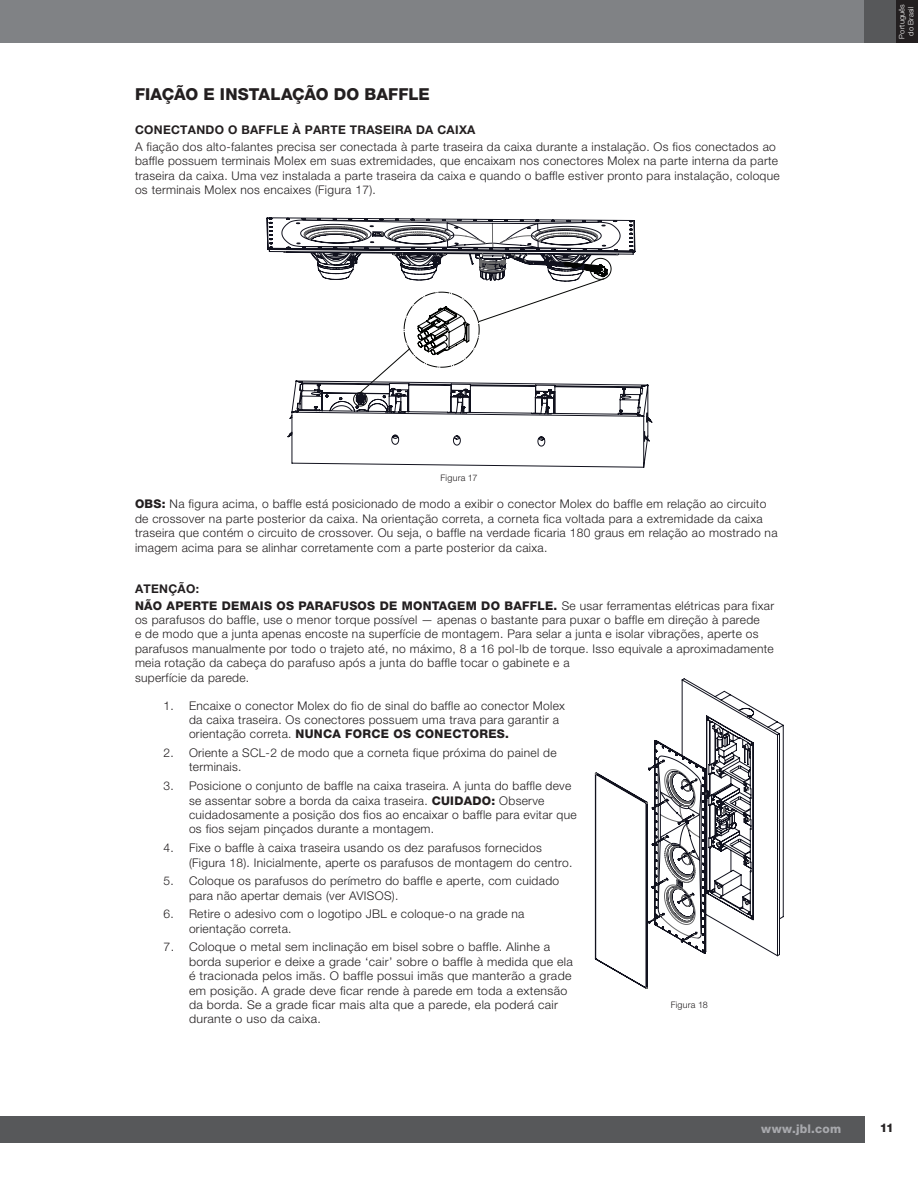
<style>
.page{position:relative;width:918px;height:1188px;background:#fff}
.page>*{position:absolute;margin:0;border:0;box-sizing:border-box;transform-origin:0 0}
.t1{font:800 16.5px "Helvetica Neue LT Pro";letter-spacing:-.01em;color:#231f20}
.t2{font:300 12px/14.4px "Helvetica Neue LT Pro";letter-spacing:.025em;color:#231f20}
.t3{font:800 12px/16.5px "Helvetica Neue LT Pro";letter-spacing:.025em;color:#231f20}
.t4{font:700 12px "Helvetica Neue LT Pro";letter-spacing:.025em;color:#231f20}
.t5{font:800 12px "Helvetica Neue LT Pro";letter-spacing:.02em;color:#a8a9ad}
.t6{font:800 12px "Helvetica Neue LT Pro";color:#262324}
.t7{font:300 9px "Helvetica Neue LT Pro";letter-spacing:.02em;color:#231f20}
.t8{font:300 7.5px/9px "Helvetica Neue LT Pro";letter-spacing:.025em;color:#fff;text-align:center}
.s1{font-weight:800}
.s2{font-weight:700}
.s3{font-weight:300}
</style>
<div class="page">
<div style="left:0;top:1116px;width:864px;height:27px;background:#57585a"></div>
<div style="left:0;top:0;width:864px;height:43px;background:#808285"></div>
<div style="left:864px;top:0;width:54px;height:43px;background:#57585a"></div>
<div style="left:896px;top:0;width:22px;height:43px;background:#231f20"></div>
<svg style="left:267px;top:218px;width:385px;height:249px"></svg>
<svg style="left:284px;top:226px;width:333px;height:187px"></svg>
<svg style="left:305px;top:223px;width:306px;height:183px"></svg>
<svg style="left:681px;top:678px;width:103px;height:279px"></svg>
<svg style="left:595px;top:715px;width:156px;height:274px"></svg>
<h1 class="t1" style="left:135px;top:84px;width:126px">FIAÇÃOEIN STALA</h1>
<h1 class="t1" style="left:292px;top:84px;width:96px">ÇÃO DO BAFFLE</h1>
<p class="t4" style="left:135px;top:122px;width:196px">CONECTANDO O BAFFLE À PARTE</p>
<p class="t4" style="left:350px;top:122px;width:34px">TRASEIR</p>
<p class="t4" style="left:404px;top:122px;width:73px">A DA CAIXA</p>
<p class="t2" style="left:135px;top:139px;width:646px">A fiação dos alto-falantes precisa ser conectada à parte traseira da caixa durante a instalação. Os fios conectados ao baffle possuem terminais Molex em suas extremidades, que encaixam nos conectores Molex na parte interna da parte traseira da caixa. Uma vez instalada a parte traseira da caixa e quando o baffle estiver pronto para instalação, coloque os terminais Molex nos encaixes (Figura 17).</p>
<p class="t7" style="left:441px;top:472px;width:38px">Figura 17</p>
<p class="t2" style="left:135px;top:497px;width:644px;text-indent:27px"><span class="s1">:</span> Na figura acima, o baffle está posicionado de modo a exibir o conector Molex do baffle em relação ao circuito de crossover na parte posterior da caixa. Na orientação correta, a corneta fica voltada para a extremidade da caixa traseira que contém o circuito de crossover. Ou seja, o baffle na verdade ficaria 180 graus em relação ao mostrado na imagem acima para se alinhar corretamente com a parte posterior da caixa.</p>
<p class="t4" style="left:135px;top:581px;width:44px">ATENÇÃO</p>
<p class="t3" style="left:135px;top:496px;width:10px">OBS</p>
<p class="t3" style="left:135px;top:581px;width:641px;text-indent:61px"><span class="s2">:<br></span>NÃO APERTE DEMAIS OS PARAFUSOS DE MONTAG EM DO BAFFLE. <span class="s3">Se usar ferramentas elétricas para fixar</span></p>
<p class="t2" style="left:135px;top:612px;width:640px">os parafusos do baffle, use o menor torque possível — apenas o bastante para puxar o baffle em direção à parede<br>e de modo que a junta apenas encoste na superfície de montagem. Para selar a junta e isolar vibrações, aperte os parafusos manualmente por todo o trajeto até, no máximo, 8 a 16 pol-lb de torque. Isso equivale a aproximadamente meia rotação da cabeça do parafuso após a junta do baffle tocar o gabinete e a<br>superfície da parede.</p>
<p class="t2" style="left:189px;top:698px;width:378px;text-indent:-26px">1. Encaixe o conector Molex do fio de sinal do baffle ao conector Molex da caixa traseira. Os conectores possuem uma trava para garantir a orientação correta. <span class="s1">NUN</span></p>
<p class="t3" style="left:323px;top:726px;width:32px">CA FOR</p>
<p class="t3" style="left:372px;top:726px;width:64px">CE OS CONE</p>
<p class="t3" style="left:452px;top:726px;width:19px">CTORE</p>
<p class="t3" style="left:497px;top:726px;width:14px">S.</p>
<p class="t2" style="left:189px;top:745px;width:369px;text-indent:-26px">2. Oriente a SCL-2 de modo que a corneta fique próxima do painel de terminais.</p>
<p class="t2" style="left:189px;top:778px;width:384px;text-indent:-26px">3. Posicione o conjunto de baffle na caixa traseira. A junta do baffle deve se assentar sobre a borda da caixa traseira. <span class="s1">CUIDADO</span></p>
<p class="t2" style="left:189px;top:793px;width:389px;text-indent:303px"><span class="s1">:</span> Observe cuidadosamente a posição dos fios ao encaixar o baffle para evitar que os fios sejam pinçados durante a montagem.</p>
<p class="t2" style="left:189px;top:840px;width:385px;text-indent:-26px">4. Fixe o baffle à caixa traseira usando os dez parafusos fornecidos (Figura 18). Inicialmente, aperte os parafusos de montagem do centro.</p>
<p class="t2" style="left:189px;top:874px;width:372px;text-indent:-26px">5. Coloque os parafusos do perímetro do baffle e aperte, com cuidado para não apertar demais (ver AVISOS).</p>
<p class="t2" style="left:189px;top:907px;width:337px;text-indent:-26px">6. Retire o adesivo com o logotipo JBL e coloque-o na grade na orientação correta.</p>
<p class="t2" style="left:189px;top:940px;width:385px;text-indent:-25px">7. Coloque o metal sem inclinação em bisel sobre o baffle. Alinhe a borda superior e deixe a grade ‘cair’ sobre o baffle à medida que ela é tracionada pelos imãs. O baffle possui imãs que manterão a grade em posição. A grade deve ficar rende à parede em toda a extensão da borda. Se a grade ficar mais alta que a parede, ela poderá cair durante o uso da caixa.</p>
<p class="t7" style="left:671px;top:999px;width:38px">Figura 18</p>
<p class="t8" style="left:897px;top:39px;width:36px;rotate:-90deg">Português do Brasil</p>
<p class="t5" style="left:761px;top:1122px;width:81px">WWW.JBL.COM</p>
<p class="t6" style="left:880px;top:1120px;width:16px">11</p>
</div>
